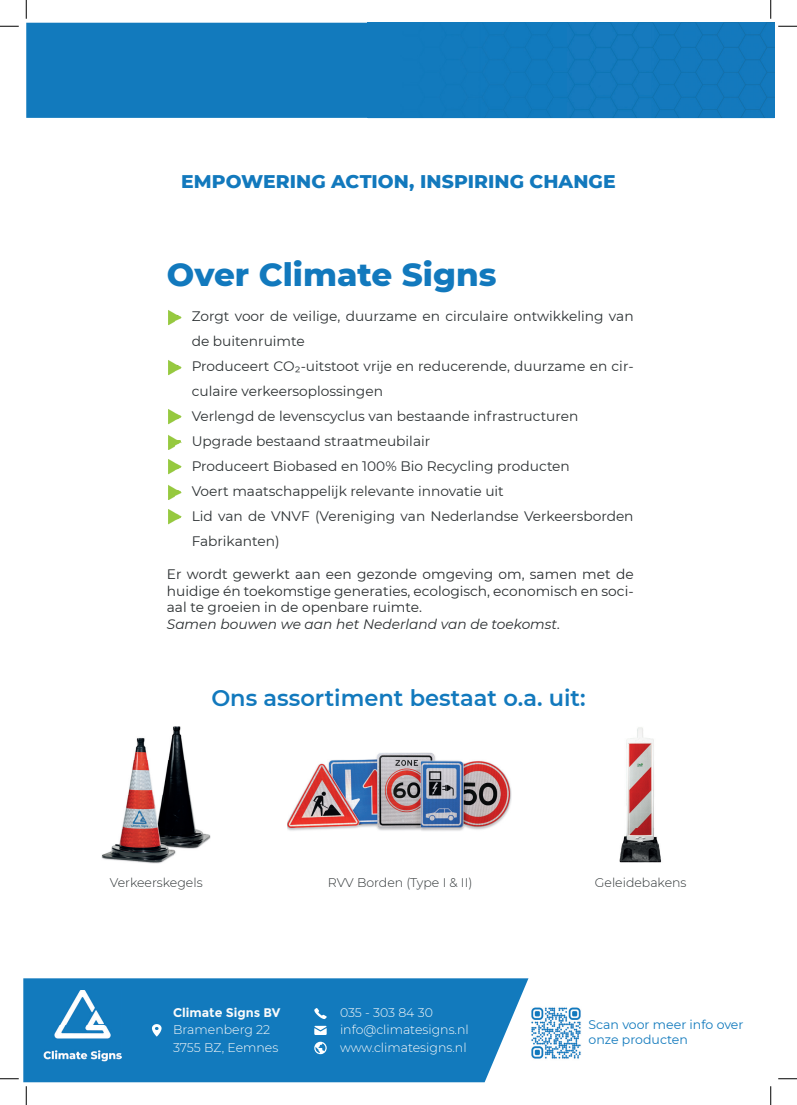
<style>
.page{position:relative;width:797px;height:1105px;background:#fff}
.page>*{position:absolute;margin:0;border:0;box-sizing:border-box;transform-origin:0 0}
.t1{font:800 32.5px "Montserrat";color:#1279bd}
.t2{font:600 22.5px "Montserrat";color:#1279bd}
.t3{font:800 18.75px "Montserrat";letter-spacing:.005em;color:#1279bd}
.t4{font:13.75px/25px "Montserrat";color:#2d3234}
.t5{font:13.75px/16.5px "Montserrat";color:#292d2f;text-align:justify}
.t6{font:italic 13.75px "Montserrat";color:#292d2f}
.t7{font:300 12.5px/17.5px "Montserrat";color:#fafafa}
.t8{font:300 12.5px "Montserrat";color:#2d3234}
.t9{font:12.5px/15px "Montserrat";color:#127abd}
.t10{font:700 12.5px "Montserrat";color:#fafafa}
.s1{font-weight:700}
</style>
<div class="page">
<div style="left:26px;top:23px;width:342px;height:95px;background:#127abd"></div>
<div style="left:368px;top:23px;width:406px;height:95px;background:#127abd"></div>
<img style="left:168px;top:360px;width:14px;height:15px">
<svg style="left:175px;top:365px;width:5px;height:6px"></svg>
<img style="left:168px;top:409px;width:14px;height:15px">
<svg style="left:175px;top:415px;width:5px;height:6px"></svg>
<img style="left:168px;top:435px;width:14px;height:15px">
<svg style="left:175px;top:440px;width:5px;height:6px"></svg>
<img style="left:168px;top:459px;width:14px;height:15px">
<svg style="left:175px;top:465px;width:5px;height:6px"></svg>
<img style="left:168px;top:485px;width:14px;height:15px">
<svg style="left:175px;top:490px;width:5px;height:6px"></svg>
<img style="left:168px;top:509px;width:14px;height:16px">
<svg style="left:175px;top:515px;width:5px;height:6px"></svg>
<img style="left:168px;top:310px;width:14px;height:15px">
<svg style="left:175px;top:315px;width:5px;height:6px"></svg>
<img style="left:287px;top:753px;width:224px;height:78px">
<img style="left:102px;top:727px;width:108px;height:136px">
<img style="left:619px;top:727px;width:43px;height:136px">
<img style="left:531px;top:1007px;width:50px;height:52px">
<div style="left:23px;top:978px;width:505px;height:104px;background:#127abd"></div>
<img style="left:44px;top:990px;width:77px;height:71px">
<svg style="left:152px;top:1024px;width:9px;height:12px"></svg>
<svg style="left:314px;top:1008px;width:13px;height:11px"></svg>
<svg style="left:314px;top:1026px;width:13px;height:9px"></svg>
<svg style="left:314px;top:1041px;width:13px;height:13px"></svg>
<svg style="left:0;top:25px;width:19px;height:2px"></svg>
<svg style="left:778px;top:25px;width:19px;height:2px"></svg>
<svg style="left:0;top:1078px;width:19px;height:1px"></svg>
<svg style="left:778px;top:1078px;width:19px;height:1px"></svg>
<svg style="left:25px;top:0;width:2px;height:19px"></svg>
<svg style="left:25px;top:1086px;width:2px;height:19px"></svg>
<svg style="left:770px;top:0;width:1px;height:19px"></svg>
<svg style="left:770px;top:1086px;width:1px;height:19px"></svg>
<h3 class="t3" style="left:181px;top:168px;width:436px">EMPOWERING ACTION, INSPIRING CHANGE</h3>
<h1 class="t1" style="left:167px;top:251px;width:331px">Over Climate Signs</h1>
<p class="t4" style="left:192px;top:304px;width:443px;text-indent:-18px"><span class="s1">•</span> Zorgt voor de veilige, duurzame en circulaire ontwikkeling van de buitenruimte</p>
<p class="t4" style="left:192px;top:354px;width:443px;text-indent:-18px"><span class="s1">•</span> Produceert CO₂-uitstoot vrije en reducerende, duurzame en cir&shy;culaire verkeersoplossingen</p>
<p class="t4" style="left:174px;top:404px;width:406px"><span class="s1">•</span> Verlengd de levenscyclus van bestaande infrastructuren</p>
<p class="t4" style="left:174px;top:429px;width:258px"><span class="s1">•</span> Upgrade bestaand straatmeubilair</p>
<p class="t4" style="left:174px;top:454px;width:397px"><span class="s1">•</span> Produceert Biobased en 100% Bio Recycling producten</p>
<p class="t4" style="left:174px;top:479px;width:331px"><span class="s1">•</span> Voert maatschappelijk relevante innovatie uit</p>
<p class="t4" style="left:192px;top:504px;width:443px;text-indent:-18px"><span class="s1">•</span> Lid van de VNVF (Vereniging van Nederlandse Verkeersborden<br>Fabrikanten)</p>
<p class="t5" style="left:167px;top:566px;width:468px">Er wordt gewerkt aan een gezonde omgeving om, samen met de huidige én toekomstige generaties, ecologisch, economisch en soci&shy;aal te groeien in de openbare ruimte.</p>
<p class="t6" style="left:167px;top:615px;width:395px">Samen bouwen we aan het Nederland van de toekomst.</p>
<h2 class="t2" style="left:211px;top:682px;width:376px">Ons assortiment bestaat o.a. uit:</h2>
<p class="t8" style="left:110px;top:874px;width:94px">Verkeerskegels</p>
<p class="t8" style="left:328px;top:874px;width:146px">RVV Borden (Type I &amp; II)</p>
<p class="t8" style="left:595px;top:874px;width:93px">Geleidebakens</p>
<p class="t10" style="left:173px;top:1005px;width:109px">Climate Signs BV</p>
<p class="t7" style="left:173px;top:1021px;width:107px">Bramenberg 22<br>3755 BZ, Eemnes</p>
<p class="t7" style="left:340px;top:1003px;width:130px">035 - 303 84 30 info@climatesigns.nl www.climatesigns.nl</p>
<p class="t9" style="left:588px;top:1016px;width:156px">Scan voor meer info over onze producten</p>
</div>
